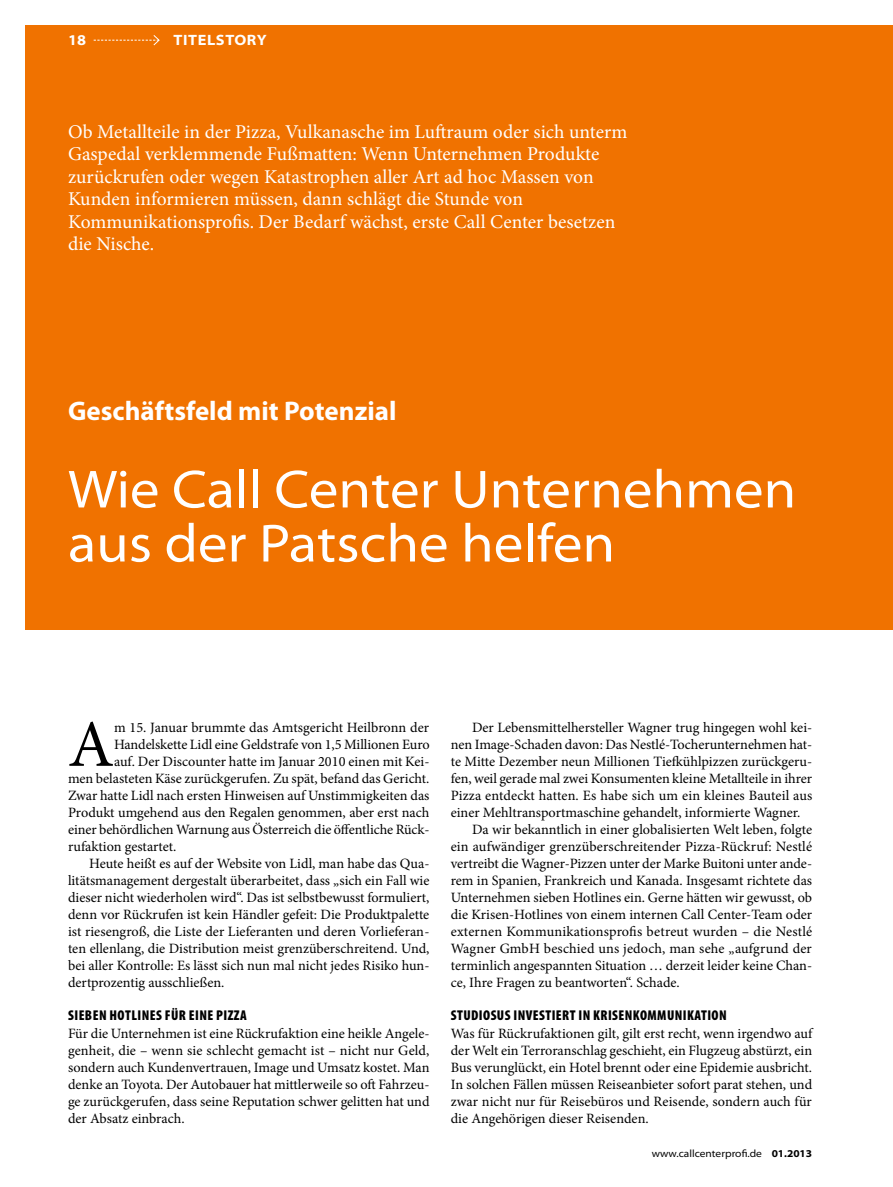
<style>
.page{position:relative;width:893px;height:1187px;background:#fff}
.page>*{position:absolute;margin:0;border:0;box-sizing:border-box;transform-origin:0 0}
.Grundtext_Initial_3Z{font:66.6px "Minion Pro";color:#000}
.Titel_1{font:semi-expanded 54px/54px "Myriad Pro";color:#fff}
.Stichzeile{font:700 27px "Myriad Pro";color:#fff}
.Vorspann{font:19.5px/22.5px "Minion Pro";color:#fff}
.Rubriken{font:700 semi-expanded 15px "Myriad Pro";letter-spacing:.04em;color:#fff}
.Grundtext_Einzug{font:14.25px/17px "Minion Pro";color:#000;text-align:justify}
.Grundtext{font:14.25px/17px "Minion Pro";color:#000;text-align:justify}
.Grundtext_Initial_3Z-2{font:14.25px "Minion Pro";letter-spacing:-.005em;color:#000}
.Zwischenüberschrift{font:900 condensed 14.25px "Myriad Pro";letter-spacing:.03em;color:#000}
.Fusszeile{font:semi-expanded 10.5px "Myriad Pro";color:#000}
.s1{font-weight:700}
</style>
<div class="page">
<div style="left:26px;top:26px;width:867px;height:603px;background:#f07200"></div>
<svg style="left:94px;top:35px;width:66px;height:11px"></svg>
<p class="Rubriken" style="left:68px;top:32px;width:20px">18</p>
<p class="Rubriken" style="left:173px;top:32px;width:95px">TITELSTORY</p>
<p class="Vorspann" style="left:68px;top:120px;width:561px">Ob Metallteile in der Pizza, Vulkanasche im Luftraum oder sich unterm Gaspedal verklemmende Fußmatten: Wenn Unternehmen Produkte zurückrufen oder wegen Katastrophen aller Art ad hoc Massen von Kunden informieren müssen, dann schlägt die Stunde von Kommunikationsprofis. Der Bedarf wächst, erste Call Center besetzen die Nische.</p>
<p class="Stichzeile" style="left:68px;top:393px;width:330px">Geschäftsfeld mit Potenzial</p>
<p class="Titel_1" style="left:68px;top:463px;width:730px">Wie Call Center Unternehmen aus der Patsche helfen</p>
<p class="Grundtext_Initial_3Z" style="left:68px;top:700px;width:48px">A</p>
<p class="Grundtext_Initial_3Z-2" style="left:114px;top:717px;width:317px">m 15. Januar brummte das Amtsgericht Heilbronn der</p>
<p class="Grundtext_Initial_3Z-2" style="left:114px;top:734px;width:317px">Handelskette Lidl eine Geldstrafe von 1,5 Millionen Euro</p>
<p class="Grundtext_Initial_3Z-2" style="left:114px;top:751px;width:317px">auf. Der Discounter hatte im Januar 2010 einen mit Kei-</p>
<p class="Grundtext_Initial_3Z-2" style="left:68px;top:768px;width:363px">men belasteten Käse zurückgerufen. Zu spät, befand das Gericht.</p>
<p class="Grundtext_Initial_3Z-2" style="left:68px;top:785px;width:363px">Zwar hatte Lidl nach ersten Hinweisen auf Unstimmigkeiten das</p>
<p class="Grundtext_Initial_3Z-2" style="left:68px;top:802px;width:363px">Produkt umgehend aus den Regalen genommen, aber erst nach</p>
<p class="Grundtext_Initial_3Z-2" style="left:68px;top:819px;width:363px">einer behördlichen Warnung aus Österreich die öffentliche Rück-</p>
<p class="Grundtext_Initial_3Z-2" style="left:68px;top:836px;width:110px">rufaktion gestartet.</p>
<p class="Grundtext_Einzug" style="left:68px;top:854px;width:363px;text-indent:21px">Heute heißt es auf der Website von Lidl, man habe das Qua&shy;litätsmanagement dergestalt überarbeitet, dass „sich ein Fall wie dieser nicht wiederholen wird“. Das ist selbstbewusst formuliert, denn vor Rückrufen ist kein Händler gefeit: Die Produktpalette ist riesengroß, die Liste der Lieferanten und deren Vorlieferan&shy;ten ellenlang, die Distribution meist grenzüberschreitend. Und, bei aller Kontrolle: Es lässt sich nun mal nicht jedes Risiko hun&shy;dertprozentig ausschließen.</p>
<p class="Zwischenüberschrift" style="left:68px;top:1006px;width:180px">SIEBEN HOTLINES FÜR EINE PIZZA</p>
<p class="Grundtext" style="left:68px;top:1025px;width:363px">Für die Unternehmen ist eine Rückrufaktion eine heikle Angele&shy;genheit, die – wenn sie schlecht gemacht ist – nicht nur Geld, sondern auch Kundenvertrauen, Image und Umsatz kostet. Man denke an Toyota. Der Autobauer hat mittlerweile so oft Fahrzeu&shy;ge zurückgerufen, dass seine Reputation schwer gelitten hat und der Absatz einbrach.</p>
<p class="Grundtext_Einzug" style="left:451px;top:718px;width:363px;text-indent:21px">Der Lebensmittelhersteller Wagner trug hingegen wohl kei&shy;nen Image-Schaden davon: Das Nestlé-Tocherunternehmen hat&shy;te Mitte Dezember neun Millionen Tiefkühlpizzen zurückgeru&shy;fen, weil gerade mal zwei Konsumenten kleine Metallteile in ihrer Pizza entdeckt hatten. Es habe sich um ein kleines Bauteil aus einer Mehltransportmaschine gehandelt, informierte Wagner.</p>
<p class="Grundtext_Einzug" style="left:451px;top:820px;width:363px;text-indent:21px">Da wir bekanntlich in einer globalisierten Welt leben, folgte ein aufwändiger grenzüberschreitender Pizza-Rückruf: Nestlé vertreibt die Wagner-Pizzen unter der Marke Buitoni unter ande&shy;rem in Spanien, Frankreich und Kanada. Insgesamt richtete das Unternehmen sieben Hotlines ein. Gerne hätten wir gewusst, ob die Krisen-Hotlines von einem internen Call Center-Team oder externen Kommunikationsprofis betreut wurden – die Nestlé Wagner GmbH beschied uns jedoch, man sehe „aufgrund der terminlich angespannten Situation … derzeit leider keine Chan&shy;ce, Ihre Fragen zu beantworten“. Schade.</p>
<p class="Zwischenüberschrift" style="left:451px;top:1006px;width:277px">STUDIOSUS INVESTIERT IN KRISENKOMMUNIKATION</p>
<p class="Grundtext" style="left:451px;top:1025px;width:363px">Was für Rückrufaktionen gilt, gilt erst recht, wenn irgendwo auf der Welt ein Terroranschlag geschieht, ein Flugzeug abstürzt, ein Bus verunglückt, ein Hotel brennt oder eine Epidemie ausbricht.<br>In solchen Fällen müssen Reiseanbieter sofort parat stehen, und zwar nicht nur für Reisebüros und Reisende, sondern auch für die Angehörigen dieser Reisenden.</p>
<p class="Fusszeile" style="left:652px;top:1147px;width:162px">www.callcenterprofi.de <span class="s1">01.2013</span></p>
</div>
